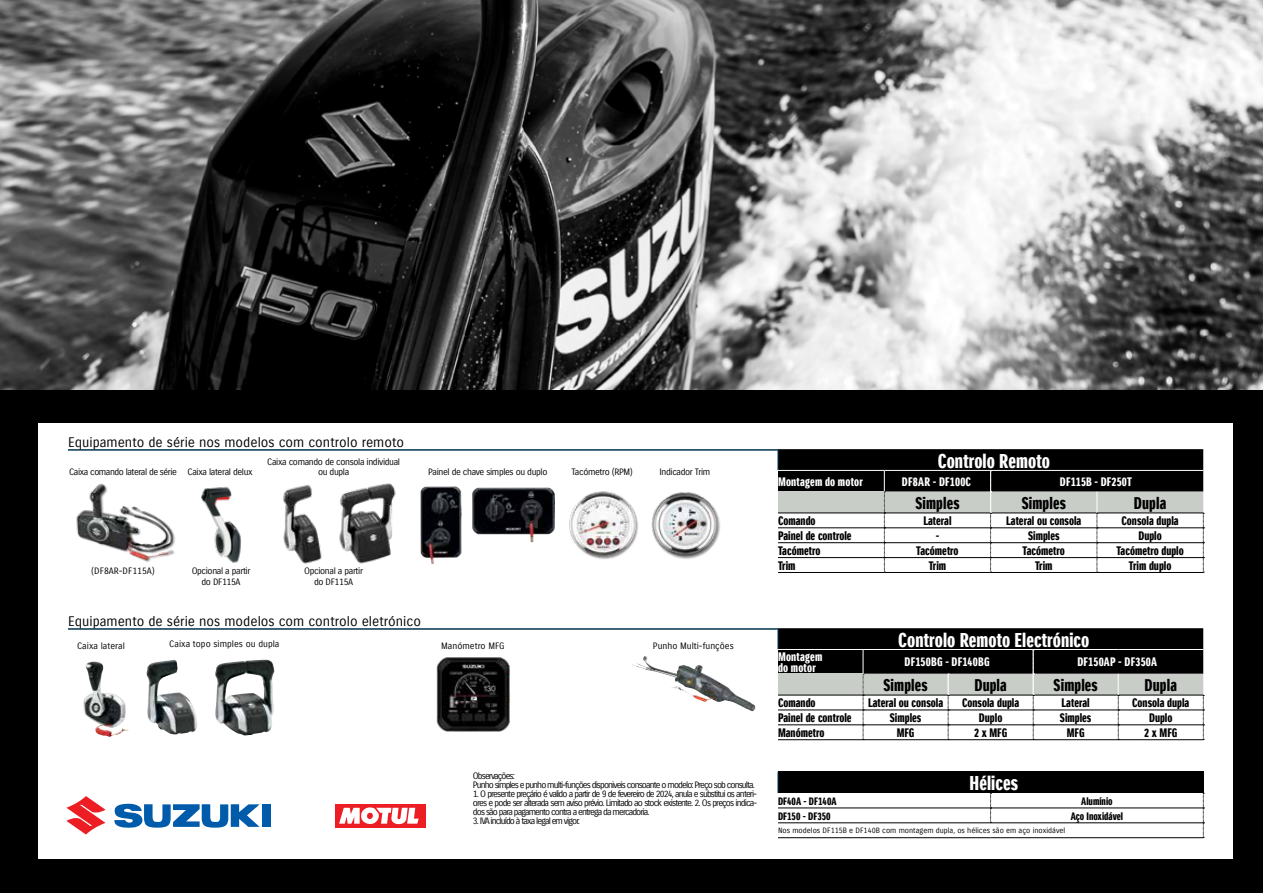
<style>
.page{position:relative;width:1263px;height:893px;background:#000}
.page>*{position:absolute;margin:0;border:0;box-sizing:border-box;transform-origin:0 0}
.t1{font:19.5px "Suzuki PRO Headline";color:#fff}
.t2{font:16.5px "Suzuki PRO Headline";letter-spacing:.01em;color:#000}
.t3{font:13.5px "Suzuki PRO Regular";color:#000}
.t4{font:12px "Suzuki PRO Headline";color:#000}
.t5{font:12px/10.5px "Suzuki PRO Headline";letter-spacing:.015em;color:#fff}
.t6{font:10.5px "Suzuki PRO Headline";color:#000}
.t7{font:9px/10.5px "Suzuki PRO Regular";letter-spacing:-.04em;color:#000;text-align:center}
.t8{font:9px/9px "Suzuki PRO Regular";letter-spacing:-.1em;color:#000}
.t9{font:9px "Suzuki PRO Regular";color:#000}
.t10{font:7.5px "Suzuki PRO Regular";color:#000}
</style>
<div class="page">
<div style="left:38px;top:423px;width:1195px;height:436px;background:#fff"></div>
<img style="left:651px;top:492px;width:69px;height:67px">
<img style="left:569px;top:491px;width:70px;height:68px">
<img style="left:436px;top:657px;width:74px;height:75px">
<img style="left:472px;top:487px;width:83px;height:55px">
<img style="left:420px;top:486px;width:42px;height:78px">
<img style="left:83px;top:661px;width:46px;height:76px">
<img style="left:215px;top:660px;width:60px;height:75px">
<img style="left:146px;top:660px;width:51px;height:74px">
<img style="left:201px;top:486px;width:40px;height:77px">
<img style="left:76px;top:483px;width:99px;height:79px">
<img style="left:632px;top:656px;width:45px;height:22px">
<img style="left:339px;top:483px;width:57px;height:81px">
<img style="left:283px;top:485px;width:39px;height:79px">
<div style="left:261px;top:804px;width:10px;height:23px;background:#005baa"></div>
<svg style="left:66px;top:796px;width:196px;height:39px"></svg>
<svg style="left:335px;top:804px;width:90px;height:24px"></svg>
<img style="left:0;top:0;width:1263px;height:389px">
<hr style="left:68px;top:449px;width:710px;height:2px;background:#00344d">
<hr style="left:68px;top:628px;width:710px;height:2px;background:#00344d">
<svg style="left:778px;top:449px;width:426px;height:124px"></svg>
<hr style="left:778px;top:470px;width:106px;height:1px;background:#fff">
<hr style="left:884px;top:470px;width:107px;height:1px;background:#fff">
<hr style="left:991px;top:470px;width:106px;height:1px;background:#fff">
<hr style="left:1097px;top:470px;width:106px;height:1px;background:#fff">
<svg style="left:778px;top:628px;width:426px;height:112px"></svg>
<svg style="left:778px;top:772px;width:426px;height:66px"></svg>
<hr style="left:778px;top:823px;width:213px;height:1px;background:#000">
<hr style="left:991px;top:823px;width:212px;height:1px;background:#000">
<h3 class="t3" style="left:68px;top:434px;width:338px">Equipamento de série nos modelos com controlo remoto</h3>
<p class="t7" style="left:187px;top:467px;width:67px">Caixa lateral delux</p>
<p class="t7" style="left:267px;top:457px;width:134px">Caixa comando de consola individual ou dupla</p>
<p class="t7" style="left:428px;top:467px;width:121px">Painel de chave simples ou duplo</p>
<h1 class="t1" style="left:938px;top:449px;width:114px">Controlo Remoto</h1>
<p class="t7" style="left:571px;top:467px;width:63px">Tacómetro (RPM)</p>
<p class="t7" style="left:69px;top:467px;width:109px">Caixa comando lateral de série</p>
<p class="t7" style="left:659px;top:467px;width:52px">Indicador Trim</p>
<h3 class="t5" style="left:778px;top:476px;width:86px">Montagem do motor</h3>
<h3 class="t5" style="left:902px;top:476px;width:71px">DF8AR - DF100C</h3>
<h3 class="t5" style="left:1060px;top:476px;width:74px">DF115B - DF250T</h3>
<h2 class="t2" style="left:915px;top:493px;width:46px">Simples</h2>
<h2 class="t2" style="left:1022px;top:493px;width:46px">Simples</h2>
<h2 class="t2" style="left:1134px;top:493px;width:34px">Dupla</h2>
<h3 class="t4" style="left:778px;top:514px;width:39px">Comando</h3>
<h3 class="t4" style="left:923px;top:514px;width:30px">Lateral</h3>
<h3 class="t4" style="left:1006px;top:514px;width:77px">Lateral ou consola</h3>
<h3 class="t4" style="left:1121px;top:514px;width:59px">Consola dupla</h3>
<h3 class="t4" style="left:778px;top:528px;width:75px">Painel de controle</h3>
<h3 class="t4" style="left:936px;top:528px;width:5px">-</h3>
<h3 class="t4" style="left:1028px;top:528px;width:33px">Simples</h3>
<h3 class="t4" style="left:1138px;top:528px;width:25px">Duplo</h3>
<h3 class="t4" style="left:778px;top:543px;width:44px">Tacómetro</h3>
<h3 class="t4" style="left:916px;top:543px;width:44px">Tacómetro</h3>
<h3 class="t4" style="left:1023px;top:543px;width:44px">Tacómetro</h3>
<h3 class="t4" style="left:1116px;top:543px;width:69px">Tacómetro duplo</h3>
<h3 class="t4" style="left:778px;top:558px;width:19px">Trim</h3>
<h3 class="t4" style="left:929px;top:558px;width:19px">Trim</h3>
<h3 class="t4" style="left:1035px;top:558px;width:19px">Trim</h3>
<h3 class="t4" style="left:1129px;top:558px;width:44px">Trim duplo</h3>
<p class="t9" style="left:91px;top:566px;width:65px">(DF8AR-DF115A)</p>
<p class="t7" style="left:192px;top:566px;width:60px">Opcional a partir do DF115A</p>
<p class="t7" style="left:304px;top:566px;width:60px">Opcional a partir do DF115A</p>
<h3 class="t3" style="left:68px;top:613px;width:354px">Equipamento de série nos modelos com controlo eletrónico</h3>
<p class="t9" style="left:77px;top:640px;width:49px">Caixa lateral</p>
<p class="t9" style="left:169px;top:638px;width:112px">Caixa topo simples ou dupla</p>
<p class="t9" style="left:441px;top:640px;width:65px">Manómetro MFG</p>
<h1 class="t1" style="left:898px;top:628px;width:193px">Controlo Remoto Electrónico</h1>
<h3 class="t5" style="left:778px;top:652px;width:46px">Montagem do motor</h3>
<h3 class="t5" style="left:904px;top:657px;width:87px">DF150BG - DF140BG</h3>
<h3 class="t5" style="left:1077px;top:657px;width:81px">DF150AP - DF350A</h3>
<h2 class="t2" style="left:883px;top:675px;width:46px">Simples</h2>
<h2 class="t2" style="left:974px;top:675px;width:34px">Dupla</h2>
<h2 class="t2" style="left:1054px;top:675px;width:46px">Simples</h2>
<h2 class="t2" style="left:1144px;top:675px;width:34px">Dupla</h2>
<h3 class="t4" style="left:778px;top:696px;width:39px">Comando</h3>
<h3 class="t4" style="left:868px;top:696px;width:77px">Lateral ou consola</h3>
<h3 class="t4" style="left:962px;top:696px;width:59px">Consola dupla</h3>
<h3 class="t4" style="left:1061px;top:696px;width:30px">Lateral</h3>
<h3 class="t4" style="left:1132px;top:696px;width:59px">Consola dupla</h3>
<h3 class="t4" style="left:778px;top:711px;width:75px">Painel de controle</h3>
<h3 class="t4" style="left:890px;top:711px;width:33px">Simples</h3>
<h3 class="t4" style="left:979px;top:711px;width:25px">Duplo</h3>
<h3 class="t4" style="left:1060px;top:711px;width:33px">Simples</h3>
<h3 class="t4" style="left:1149px;top:711px;width:25px">Duplo</h3>
<h3 class="t4" style="left:778px;top:725px;width:48px">Manómetro</h3>
<h3 class="t4" style="left:897px;top:725px;width:19px">MFG</h3>
<h3 class="t4" style="left:974px;top:725px;width:35px">2 x MFG</h3>
<h3 class="t4" style="left:1067px;top:725px;width:19px">MFG</h3>
<h3 class="t4" style="left:1144px;top:725px;width:35px">2 x MFG</h3>
<p class="t8" style="left:473px;top:771px;width:283px">Observações:<br>Punho simples e punho multi-funções disponiveis consoante o modelo: Preço sob consulta.</p>
<p class="t7" style="left:473px;top:789px;width:286px;line-height:9px;text-align:justify">1. O presente preçário é valido a partir de 9 de fevereiro de 2024, anula e substitui os anteri&shy;ores e pode ser alterada sem aviso prévio. Limitado ao stock existente. 2. Os preços indica&shy;dos são para pagamento contra a entrega da mercadoria.</p>
<p class="t8" style="left:473px;top:816px;width:109px">3. IVA incluído à taxa legal em vigor.</p>
<p class="t9" style="left:653px;top:640px;width:82px">Punho Multi-funções</p>
<h1 class="t1" style="left:969px;top:771px;width:50px">Hélices</h1>
<p class="t6" style="left:778px;top:794px;width:60px">DF40A - DF140A</p>
<p class="t6" style="left:1081px;top:794px;width:33px">Alumínio</p>
<p class="t6" style="left:778px;top:809px;width:54px">DF150 - DF350</p>
<p class="t6" style="left:1071px;top:809px;width:54px">Aço Inoxidável</p>
<p class="t10" style="left:778px;top:826px;width:289px">Nos modelos DF115B e DF140B com montagem dupla, os hélices são em aço inoxidável</p>
</div>
